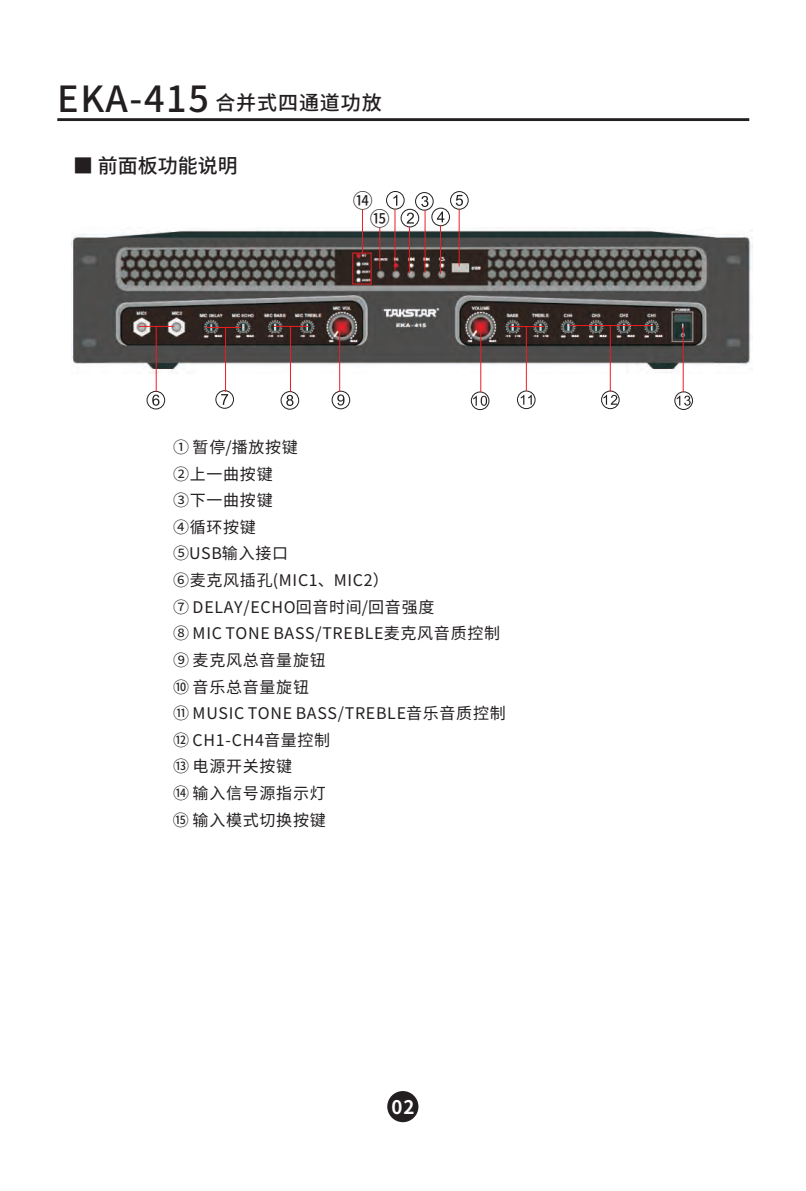
<style>
.page{position:relative;width:806px;height:1191px;background:#fff}
.page>*{position:absolute;margin:0;border:0;box-sizing:border-box;transform-origin:0 0}
.t1{font:500 20px "Source Han Sans CN";letter-spacing:.045em;color:#231f20}
.t2{font:20px "Source Han Sans CN";color:#231f20}
.t3{font:20px/18.6px "Source Han Sans CN";color:#231f20}
.t4{font:700 18.6px "Source Han Sans CN";color:#fff}
.t5{font:16px/26.6px "Source Han Sans CN";letter-spacing:.045em;color:#231f20}
.s1{font-weight:400;font-size:36px}
.s2{font-size:36px}
</style>
<div class="page">
<img style="left:71px;top:227px;width:681px;height:147px">
<hr style="left:139px;top:326px;width:34px;height:1px;background:#ee1d23">
<hr style="left:206px;top:327px;width:35px;height:1px;background:#ee1d23">
<hr style="left:273px;top:326px;width:35px;height:1px;background:#ee1d23">
<hr style="left:509px;top:326px;width:35px;height:1px;background:#ee1d23">
<hr style="left:568px;top:325px;width:84px;height:1px;background:#ee1d23">
<hr style="left:57px;top:118px;width:691px;height:3px;background:#231f20">
<div style="left:387px;top:1091px;width:31px;height:31px;background:#231f20;border-radius:50%"></div>
<div style="left:386px;top:191px;width:18px;height:19px;border:1px solid #231f20;border-radius:50%"></div>
<div style="left:415px;top:192px;width:18px;height:19px;border:1px solid #231f20;border-radius:50%"></div>
<div style="left:400px;top:209px;width:19px;height:18px;border:1px solid #231f20;border-radius:50%"></div>
<svg style="left:393px;top:195px;width:4px;height:11px"></svg>
<svg style="left:421px;top:196px;width:7px;height:11px"></svg>
<svg style="left:406px;top:213px;width:7px;height:11px"></svg>
<div style="left:431px;top:208px;width:18px;height:18px;border:1px solid #231f20;border-radius:50%"></div>
<svg style="left:436px;top:211px;width:8px;height:11px"></svg>
<div style="left:449px;top:191px;width:19px;height:19px;border:1px solid #231f20;border-radius:50%"></div>
<svg style="left:455px;top:195px;width:7px;height:11px"></svg>
<div style="left:146px;top:391px;width:19px;height:18px;border:1px solid #231f20;border-radius:50%"></div>
<svg style="left:152px;top:394px;width:7px;height:12px"></svg>
<div style="left:215px;top:390px;width:19px;height:19px;border:1px solid #231f20;border-radius:50%"></div>
<svg style="left:221px;top:394px;width:7px;height:11px"></svg>
<div style="left:280px;top:391px;width:19px;height:19px;border:1px solid #231f20;border-radius:50%"></div>
<svg style="left:286px;top:395px;width:7px;height:11px"></svg>
<div style="left:331px;top:391px;width:19px;height:18px;border:1px solid #231f20;border-radius:50%"></div>
<svg style="left:337px;top:394px;width:7px;height:11px"></svg>
<div style="left:470px;top:391px;width:19px;height:19px;border:1px solid #231f20;border-radius:50%"></div>
<svg style="left:473px;top:396px;width:14px;height:10px"></svg>
<div style="left:674px;top:391px;width:18px;height:19px;border:1px solid #231f20;border-radius:50%"></div>
<div style="left:600px;top:390px;width:19px;height:19px;border:1px solid #231f20;border-radius:50%"></div>
<svg style="left:603px;top:395px;width:14px;height:10px"></svg>
<div style="left:516px;top:390px;width:19px;height:19px;border:1px solid #231f20;border-radius:50%"></div>
<svg style="left:520px;top:395px;width:11px;height:10px"></svg>
<svg style="left:676px;top:395px;width:14px;height:11px"></svg>
<hr style="left:156px;top:326px;width:1px;height:65px;background:#ee1d23">
<hr style="left:225px;top:328px;width:1px;height:64px;background:#ee1d23">
<hr style="left:290px;top:327px;width:1px;height:65px;background:#ee1d23">
<hr style="left:339px;top:330px;width:1px;height:62px;background:#ee1d23">
<hr style="left:480px;top:326px;width:1px;height:66px;background:#ee1d23">
<hr style="left:525px;top:326px;width:1px;height:64px;background:#ee1d23">
<hr style="left:609px;top:325px;width:1px;height:66px;background:#ee1d23">
<hr style="left:682px;top:326px;width:1px;height:66px;background:#ee1d23">
<hr style="left:409px;top:227px;width:1px;height:46px;background:#ee1d23">
<hr style="left:394px;top:209px;width:1px;height:61px;background:#ee1d23">
<hr style="left:424px;top:210px;width:1px;height:63px;background:#ee1d23">
<hr style="left:440px;top:225px;width:1px;height:49px;background:#ee1d23">
<hr style="left:458px;top:209px;width:1px;height:57px;background:#ee1d23">
<hr style="left:362px;top:209px;width:1px;height:44px;background:#ee1d23">
<div style="left:352px;top:253px;width:19px;height:31px;border:1px solid #ee1d23"></div>
<hr style="left:379px;top:228px;width:1px;height:41px;background:#ee1d23">
<p class="t1" style="left:57px;top:93px;width:326px"><span class="s1">EKA</span><span class="s2">-</span><span class="s1">415</span> 合并式四通道功放</p>
<p class="t2" style="left:73px;top:155px;width:166px">■ 前面板功能说明</p>
<p class="t3" style="left:369px;top:191px;width:21px;text-indent:-17px">⑭ ⑮</p>
<p class="t5" style="left:173px;top:433px;width:334px">① 暂停/播放按键<br>②上一曲按键<br>③下一曲按键<br>④循环按键<br>⑤USB输入接口<br>⑥麦克风插孔(MIC1、MIC2）<br>⑦ DELAY/ECHO回音时间/回音强度<br>⑧ MIC TONE BASS/TREBLE麦克风音质控制<br>⑨ 麦克风总音量旋钮<br>⑩ 音乐总音量旋钮<br>⑪ MUSIC TONE BASS/TREBLE音乐音质控制⑫ CH1-CH4音量控制<br>⑬ 电源开关按键<br>⑭ 输入信号源指示灯<br>⑮ 输入模式切换按键</p>
<p class="t4" style="left:391px;top:1097px;width:24px">02</p>
</div>
